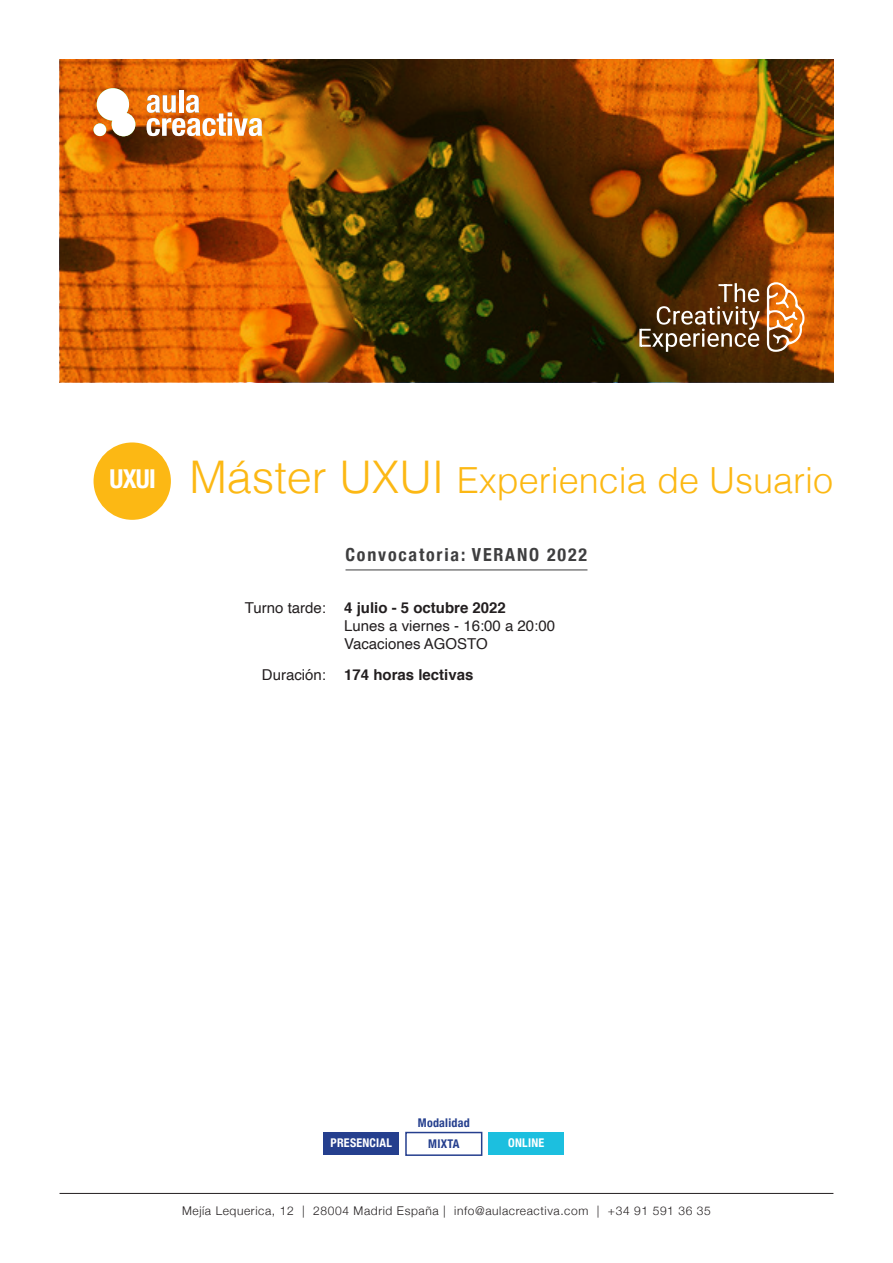
<style>
.page{position:relative;width:893px;height:1263px;background:#fff}
.page>*{position:absolute;margin:0;border:0;box-sizing:border-box;transform-origin:0 0}
.t1{font:300 36px "Helvetica";color:#fcb814}
.subtítulo{font:700 condensed 25.95px "Helvetica Neue";color:#fff}
.t2{font:700 condensed 18px "Helvetica Neue";letter-spacing:.1em;color:#3e3e3f}
.texto_1{font:15px/18px "Helvetica";color:#231f20}
.texto_1-2{font:700 15px "Helvetica";color:#231f20}
.t3{font:300 12px "Helvetica Neue";letter-spacing:.05em;color:#231f20}
.t4{font:700 condensed 12px "Helvetica Neue";letter-spacing:.02em;color:#fff}
.t5{font:700 condensed 12px "Helvetica Neue";letter-spacing:.02em;color:#253f8e}
.s1{font-size:45px}
.s2{font-weight:700}
.s3{font-weight:400}
</style>
<div class="page">
<div style="left:323px;top:1132px;width:76px;height:22px;background:#253f8e"></div>
<div style="left:405px;top:1132px;width:77px;height:24px;border:2px solid #253f8e"></div>
<div style="left:488px;top:1132px;width:76px;height:22px;background:#1cbfdf"></div>
<hr style="left:60px;top:1193px;width:773px;height:1px;background:#231f20">
<hr style="left:345px;top:569px;width:242px;height:1px;background:#3e3e3f">
<div style="left:94px;top:442px;width:77px;height:78px;background:#fcb814;border-radius:50%"></div>
<svg style="left:60px;top:60px;width:773px;height:322px;background:#864604"></svg>
<hr style="left:179px;top:90px;width:4px;height:23px;background:#fff">
<svg style="left:147px;top:95px;width:115px;height:41px"></svg>
<svg style="left:97px;top:88px;width:38px;height:48px"></svg>
<div style="left:94px;top:123px;width:12px;height:13px;background:#fff;border-radius:50%"></div>
<hr style="left:639px;top:329px;width:3px;height:18px;background:#fff">
<svg style="left:641px;top:283px;width:119px;height:69px;background:#6b4d30"></svg>
<svg style="left:767px;top:282px;width:38px;height:70px"></svg>
<p class="subtítulo" style="left:110px;top:457px;width:48px">UXUI</p>
<p class="t1" style="left:189px;top:449px;width:645px"><span class="s1">Máster UXUI</span> Experiencia de Usuario</p>
<p class="t2" style="left:345px;top:540px;width:243px">Convocatoria: VERANO 2022</p>
<p class="texto_1" style="left:344px;top:600px;width:212px;text-indent:-99px">Turno tarde: <span class="s2">4 julio - 5 octubre 2022<br></span>Lunes a viernes - 16:00 a 20:00<br>Vacaciones AGOSTO</p>
<p class="texto_1-2" style="left:262px;top:663px;width:213px"><span class="s3">Duración:</span> 174 horas lectivas</p>
<p class="t5" style="left:418px;top:1113px;width:53px">Modalidad</p>
<p class="t4" style="left:331px;top:1133px;width:63px">PRESENCIAL</p>
<p class="t5" style="left:428px;top:1134px;width:33px">MIXTA</p>
<p class="t4" style="left:508px;top:1133px;width:38px">ONLINE</p>
<p class="t3" style="left:182px;top:1201px;width:530px">Mejía Lequerica, 12 | 28004 Madrid España | info@aulacreactiva.com | +34 91 591 36 35</p>
</div>
